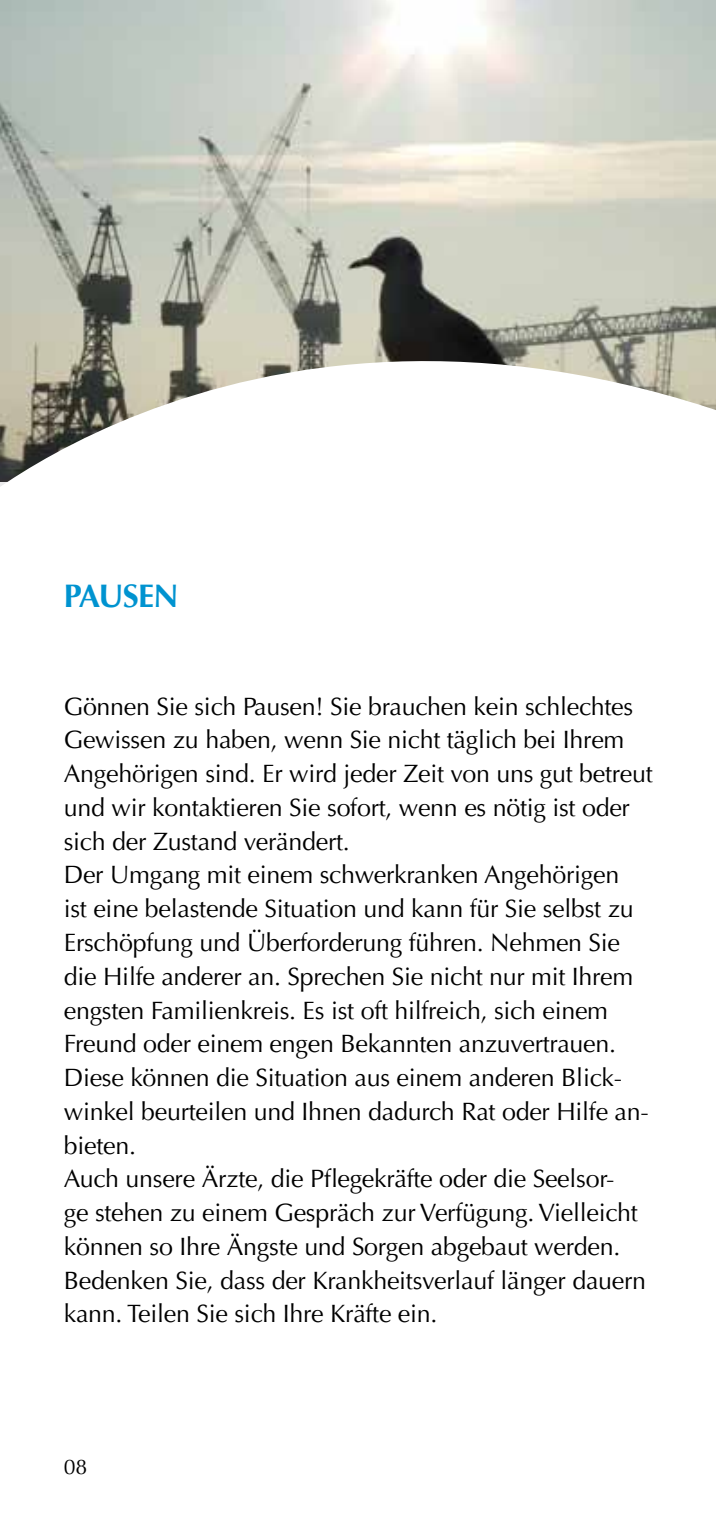
<style>
.page{position:relative;width:716px;height:1531px;background:#fff}
.page>*{position:absolute;margin:0;border:0;box-sizing:border-box;transform-origin:0 0}
.t1{font:700 32.5px "Optima LT";letter-spacing:-.02em;color:#0093d0}
.t2{font:25px/33.8px "Optima LT";letter-spacing:-.01em;color:#000}
.t3{font:21.25px "Optima LT";color:#000}
</style>
<div class="page">
<img style="left:0;top:0;width:716px;height:319px">
<svg style="left:0;top:319px;width:716px;height:168px"></svg>
<h1 class="t1" style="left:64px;top:577px;width:116px">PAUSEN</h1>
<p class="t2" style="left:64px;top:690px;width:590px">Gönnen Sie sich Pausen! Sie brauchen kein schlechtes Gewissen zu haben, wenn Sie nicht täglich bei Ihrem Angehörigen sind. Er wird jeder Zeit von uns gut betreut und wir kontaktieren Sie sofort, wenn es nötig ist oder sich der Zustand verändert.<br>Der Umgang mit einem schwerkranken Angehörigen<br>ist eine belastende Situation und kann für Sie selbst zu Erschöpfung und Überforderung führen. Nehmen Sie die Hilfe anderer an. Sprechen Sie nicht nur mit Ihrem engsten Familienkreis. Es ist oft hilfreich, sich einem Freund oder einem engen Bekannten anzuvertrauen.<br>Diese können die Situation aus einem anderen Blick&shy;winkel beurteilen und Ihnen dadurch Rat oder Hilfe an&shy;bieten.<br>Auch unsere Ärzte, die Pflegekräfte oder die Seelsor-<br>ge stehen zu einem Gespräch zur Verfügung. Vielleicht können so Ihre Ängste und Sorgen abgebaut werden.<br>Bedenken Sie, dass der Krankheitsverlauf länger dauern kann. Teilen Sie sich Ihre Kräfte ein.</p>
<p class="t3" style="left:64px;top:1454px;width:25px">08</p>
</div>
